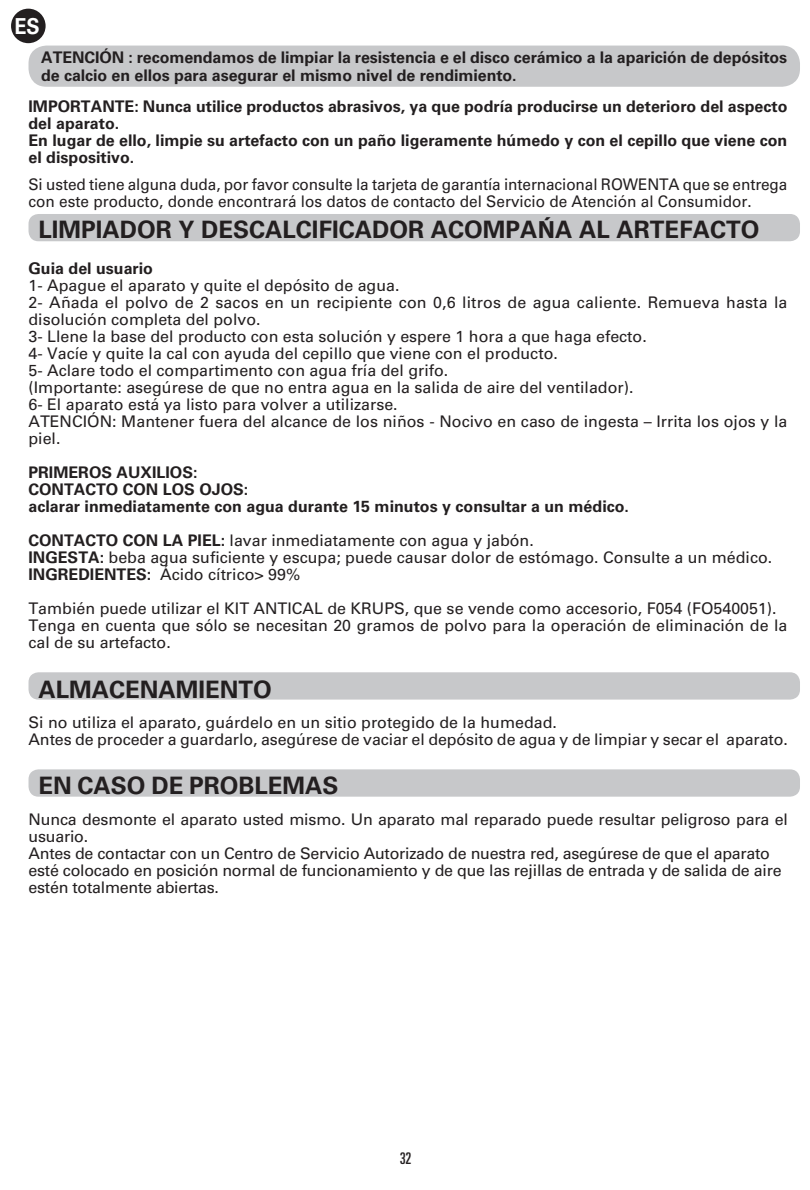
<style>
.page{position:relative;width:810px;height:1190px;background:#fff}
.page>*{position:absolute;margin:0;border:0;box-sizing:border-box;transform-origin:0 0}
.t1{font:700 24px "Univers";color:#231f20}
.t2{font:700 22px "Univers";color:#fff;scale:.9 1}
.t3{font:16px/17px "Univers";color:#231f20}
.t4{font:700 16px/17px "Univers";color:#231f20}
.t5{font:16px/17px "Univers";color:#231f20;scale:.96 1}
.t6{font:ultra-condensed 16px "Univers";color:#231f20}
.s1{font-family:"Myriad Pro";font-size:25px}
.s2{font-weight:700}
</style>
<div class="page">
<div style="left:29px;top:46px;width:771px;height:41px;background:#c7c8ca;border-radius:18px"></div>
<div style="left:29px;top:214px;width:771px;height:27px;background:#c7c8ca;border-radius:10px"></div>
<div style="left:29px;top:672px;width:771px;height:28px;background:#c7c8ca;border-radius:10px"></div>
<div style="left:29px;top:769px;width:771px;height:28px;background:#c7c8ca;border-radius:10px"></div>
<div style="left:11px;top:9px;width:35px;height:34px;background:#231f20;border-radius:50%"></div>
<h2 class="t2" style="left:14px;top:13px;width:30px">ES</h2>
<p class="t4" style="left:41px;top:49px;width:747px;line-height:18px">ATENCIÓN : recomendamos de limpiar la resistencia e el disco cerámico a la aparición de depósitos de calcio en ellos para asegurar el mismo nivel de rendimiento.</p>
<p class="t4" style="left:29px;top:98px;width:760px">IMPORTANTE: Nunca utilice productos abrasivos, ya que podría producirse un deterioro del aspecto del aparato.<br>En lugar de ello, limpie su artefacto con un paño ligeramente húmedo y con el cepillo que viene con el dispositivo.</p>
<p class="t5" style="left:29px;top:176px;width:792px">Si usted tiene alguna duda, por favor consulte la tarjeta de garantía internacional ROWENTA que se entrega con este producto, donde encontrará los datos de contacto del Servicio de Atención al Consumidor.</p>
<h1 class="t1" style="left:38px;top:215px;width:722px">LIMPIADOR Y DESCALCIFICADOR ACOMPA<span class="s1">Ń</span>A AL ARTEFACTO</h1>
<p class="t4" style="left:29px;top:260px;width:126px">Guia del usuario</p>
<p class="t3" style="left:29px;top:277px;width:760px">1- Apague el aparato y quite el depósito de agua.<br>2- Añada el polvo de 2 sacos en un recipiente con 0,6 litros de agua caliente. Remueva hasta la disolución completa del polvo.<br>3- Llene la base del producto con esta solución y espere 1 hora a que haga efecto.<br>4- Vacíe y quite la cal con ayuda del cepillo que viene con el producto.<br>5- Aclare todo el compartimento con agua fría del grifo.<br>(Importante: asegúrese de que no entra agua en la salida de aire del ventilador).<br>6- El aparato está ya listo para volver a utilizarse.<br>ATENCIÓN: Mantener fuera del alcance de los niños - Nocivo en caso de ingesta – Irrita los ojos y la piel.</p>
<p class="t4" style="left:29px;top:464px;width:602px">PRIMEROS AUXILIOS:<br>CONTACTO CON LOS OJOS:<br>aclarar inmediatamente con agua durante 15 minutos y consultar a un médico.</p>
<p class="t3" style="left:29px;top:532px;width:745px"><span class="s2">CONTACTO CON LA PIEL:</span> lavar inmediatamente con agua y jabón.<br><span class="s2">INGESTA:</span> beba agua suficiente y escupa; puede causar dolor de estómago. Consulte a un médico.<br><span class="s2">INGREDIENTES:</span> Ácido cítrico&gt; 99%</p>
<p class="t3" style="left:29px;top:600px;width:760px">También puede utilizar el KIT ANTICAL de KRUPS, que se vende como accesorio, F054 (FO540051).<br>Tenga en cuenta que sólo se necesitan 20 gramos de polvo para la operación de eliminación de la cal de su artefacto.</p>
<h1 class="t1" style="left:38px;top:675px;width:235px">ALMACENAMIENTO</h1>
<p class="t3" style="left:29px;top:714px;width:760px">Si no utiliza el aparato, guárdelo en un sitio protegido de la humedad.<br>Antes de proceder a guardarlo, asegúrese de vaciar el depósito de agua y de limpiar y secar el aparato.</p>
<h1 class="t1" style="left:38px;top:772px;width:301px">EN CASO DE PROBLEMAS</h1>
<p class="t3" style="left:29px;top:811px;width:760px">Nunca desmonte el aparato usted mismo. Un aparato mal reparado puede resultar peligroso para el usuario.<br>Antes de contactar con un Centro de Servicio Autorizado de nuestra red, asegúrese de que el aparato esté colocado en posición normal de funcionamiento y de que las rejillas de entrada y de salida de aire estén totalmente abiertas.</p>
<p class="t6" style="left:399px;top:1149px;width:13px">32</p>
</div>
